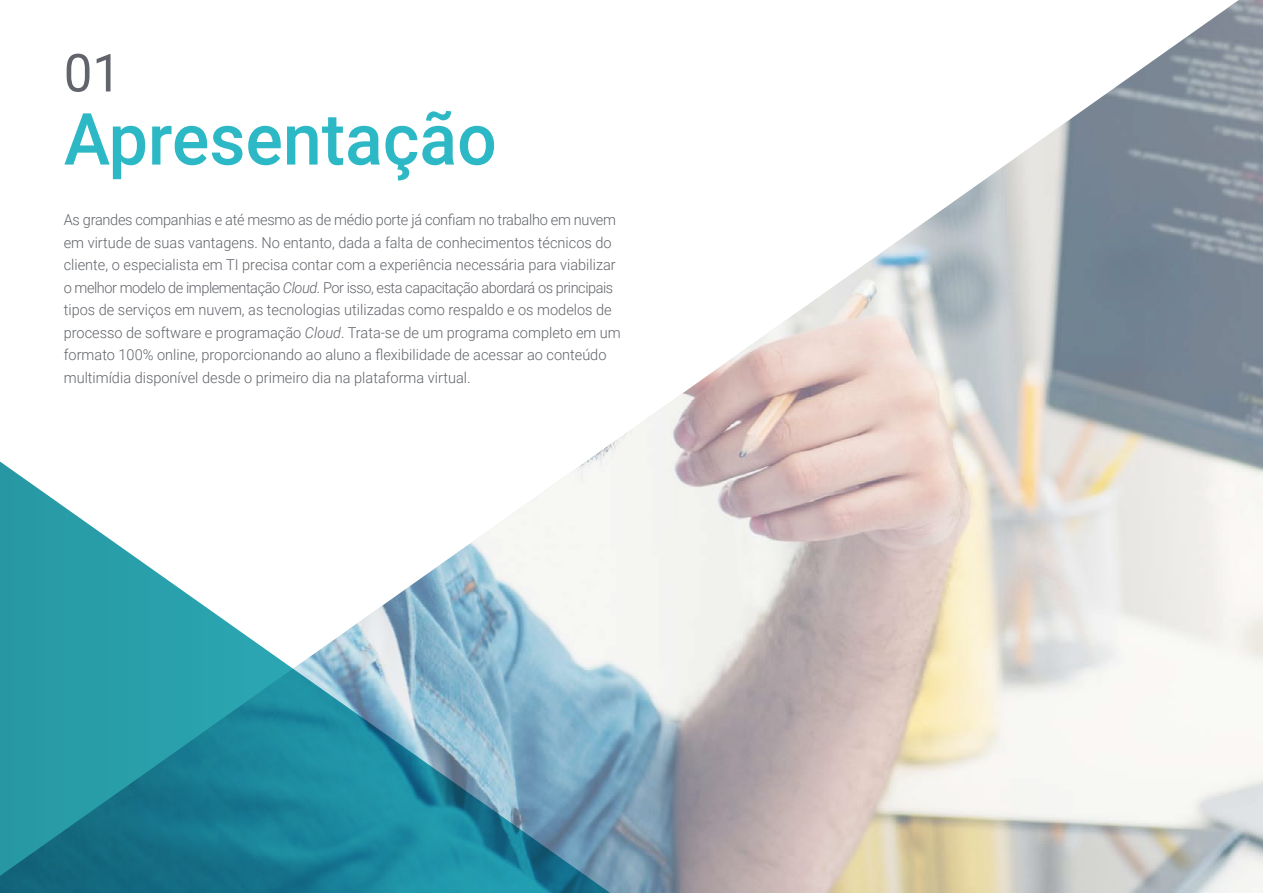
<style>
.page{position:relative;width:1263px;height:893px;background:#fff}
.page>*{position:absolute;margin:0;border:0;box-sizing:border-box;transform-origin:0 0}
.t1{font:500 72px "Roboto";color:#2db8c5}
.t2{font:52.5px "Roboto";color:#61646a}
.t3{font:300 15px/22.5px "Roboto";color:#61646a}
.s1{font-style:italic}
</style>
<div class="page">
<img style="left:608px;top:0;width:655px;height:893px">
<svg style="left:0;top:446px;width:640px;height:447px"></svg>
<h2 class="t2" style="left:64px;top:36px;width:59px">01</h2>
<h1 class="t1" style="left:64px;top:89px;width:435px">Apresentação</h1>
<p class="t3" style="left:64px;top:208px;width:559px">As grandes companhias e até mesmo as de médio porte já confiam no trabalho em nuvem em virtude de suas vantagens. No entanto, dada a falta de conhecimentos técnicos do cliente, o especialista em TI precisa contar com a experiência necessária para viabilizar o melhor modelo de implementação <span class="s1">Cloud</span>. Por isso, esta capacitação abordará os principais tipos de serviços em nuvem, as tecnologias utilizadas como respaldo e os modelos de processo de software e programação <span class="s1">Cloud</span>. Trata-se de um programa completo em um formato 100% online, proporcionando ao aluno a flexibilidade de acessar ao conteúdo multimídia disponível desde o primeiro dia na plataforma virtual.</p>
</div>
